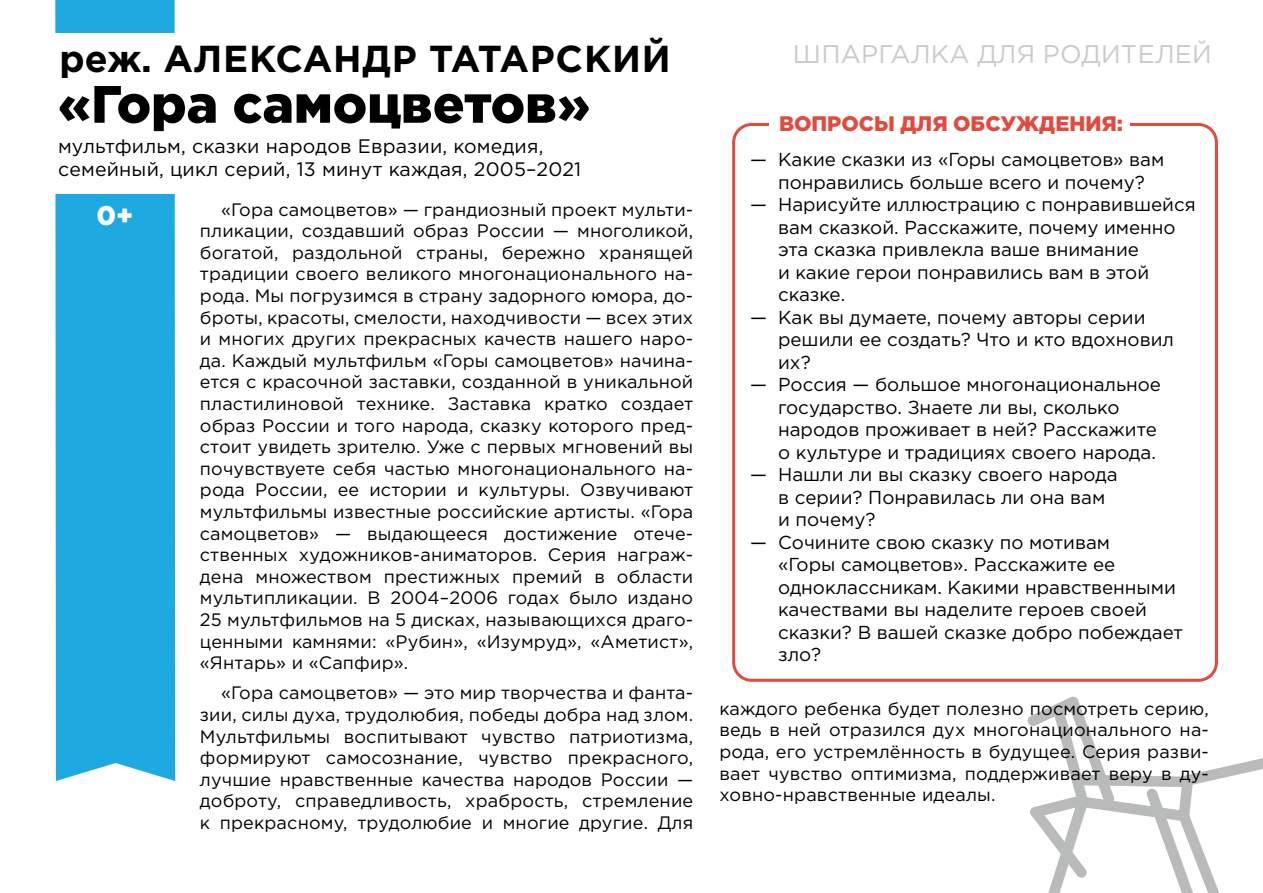
<style>
.page{position:relative;width:1263px;height:893px;background:#fff}
.page>*{position:absolute;margin:0;border:0;box-sizing:border-box;transform-origin:0 0}
.t1{font:900 52.5px "Gotham Pro";color:#000}
.t2{font:700 37.5px "Gotham Pro";letter-spacing:.02em;color:#000}
.t3{font:900 27px "Gotham Pro";color:#fff}
.t4{font:25.5px "Gotham Pro";letter-spacing:.01em;color:#c9cacc}
.t5{font:900 21px "Gotham Pro";color:#e3493d}
.t6{font:19.5px/23.4px "Gotham Pro";letter-spacing:.01em;color:#000}
.t7{font:18.75px/22.5px "Gotham Pro";color:#000}
.t8{font:18px/21.6px "Gotham Pro";letter-spacing:.01em;color:#000;text-align:justify}
</style>
<div class="page">
<div style="left:55px;top:0;width:120px;height:781px;background:#1fa9e1"></div>
<svg style="left:1027px;top:696px;width:236px;height:197px"></svg>
<div style="left:732px;top:123px;width:486px;height:559px;border:3px solid #e3493d;border-radius:18px"></div>
<div style="left:769px;top:102px;width:361px;height:43px;background:#fff"></div>
<div style="left:29px;top:33px;width:177px;height:160px;background:#fff"></div>
<h2 class="t2" style="left:60px;top:37px;width:613px">реж. АЛЕКСАНДР ТАТАРСКИЙ</h2>
<h1 class="t1" style="left:58px;top:74px;width:534px">«Гора самоцветов»</h1>
<p class="t6" style="left:58px;top:134px;width:525px">мультфильм, сказки народов Евразии, комедия, семейный, цикл серий, 13 минут каждая, 2005–2021</p>
<h3 class="t3" style="left:96px;top:200px;width:38px">0+</h3>
<p class="t8" style="left:200px;top:198px;width:495px;text-indent:21px">«Гора самоцветов» — грандиозный проект мульти&shy;пликации, создавший образ России — многоликой, богатой, раздольной страны, бережно хранящей традиции своего великого многонационального на&shy;рода. Мы погрузимся в страну задорного юмора, до&shy;броты, красоты, смелости, находчивости — всех этих и многих других прекрасных качеств нашего наро&shy;да. Каждый мультфильм «Горы самоцветов» начина&shy;ется с красочной заставки, созданной в уникальной пластилиновой технике. Заставка кратко создает образ России и того народа, сказку которого пред&shy;стоит увидеть зрителю. Уже с первых мгновений вы почувствуете себя частью многонационального на&shy;рода России, ее истории и культуры. Озвучивают мультфильмы известные российские артисты. «Гора самоцветов» — выдающееся достижение отече&shy;ственных художников-аниматоров. Серия награж&shy;дена множеством престижных премий в области мультипликации. В 2004–2006 годах было издано 25 мультфильмов на 5 дисках, называющихся драго&shy;ценными камнями: «Рубин», «Изумруд», «Аметист», «Янтарь» и «Сапфир».</p>
<p class="t8" style="left:200px;top:682px;width:495px;text-indent:21px">«Гора самоцветов» — это мир творчества и фанта&shy;зии, силы духа, трудолюбия, победы добра над злом.<br>Мультфильмы воспитывают чувство патриотизма, формируют самосознание, чувство прекрасного, лучшие нравственные качества народов России — доброту, справедливость, храбрость, стремление к прекрасному, трудолюбие и многие другие. Для</p>
<h3 class="t4" style="left:793px;top:40px;width:420px">ШПАРГАЛКА ДЛЯ РОДИТЕЛЕЙ</h3>
<p class="t5" style="left:779px;top:112px;width:345px">ВОПРОСЫ ДЛЯ ОБСУЖДЕНИЯ:</p>
<p class="t7" style="left:750px;top:148px;width:416px;text-align:center">— Какие сказки из «Горы самоцветов» вам понравились больше всего и почему?</p>
<p class="t7" style="left:778px;top:193px;width:419px;text-indent:-28px">— Нарисуйте иллюстрацию с понравившейся вам сказкой. Расскажите, почему именно эта сказка привлекла ваше внимание<br>и какие герои понравились вам в этой сказке.</p>
<p class="t7" style="left:778px;top:306px;width:397px;text-indent:-28px">— Как вы думаете, почему авторы серии решили ее создать? Что и кто вдохновил их?</p>
<p class="t7" style="left:778px;top:373px;width:384px;text-indent:-28px">— Россия — большое многонациональное государство. Знаете ли вы, сколько народов проживает в ней? Расскажите о культуре и традициях своего народа.</p>
<p class="t7" style="left:778px;top:463px;width:341px;text-indent:-28px">— Нашли ли вы сказку своего народа в серии? Понравилась ли она вам и почему?</p>
<p class="t7" style="left:778px;top:531px;width:406px;text-indent:-28px">— Сочините свою сказку по мотивам<br>«Горы самоцветов». Расскажите ее одноклассникам. Какими нравственными качествами вы наделите героев своей сказки? В вашей сказке добро побеждает зло?</p>
<p class="t8" style="left:719px;top:698px;width:491px">каждого ребенка будет полезно посмотреть серию, ведь в ней отразился дух многонационального на&shy;рода, его устремлённость в будущее. Серия разви&shy;вает чувство оптимизма, поддерживает веру в ду&shy;ховно-нравственные идеалы.</p>
</div>
